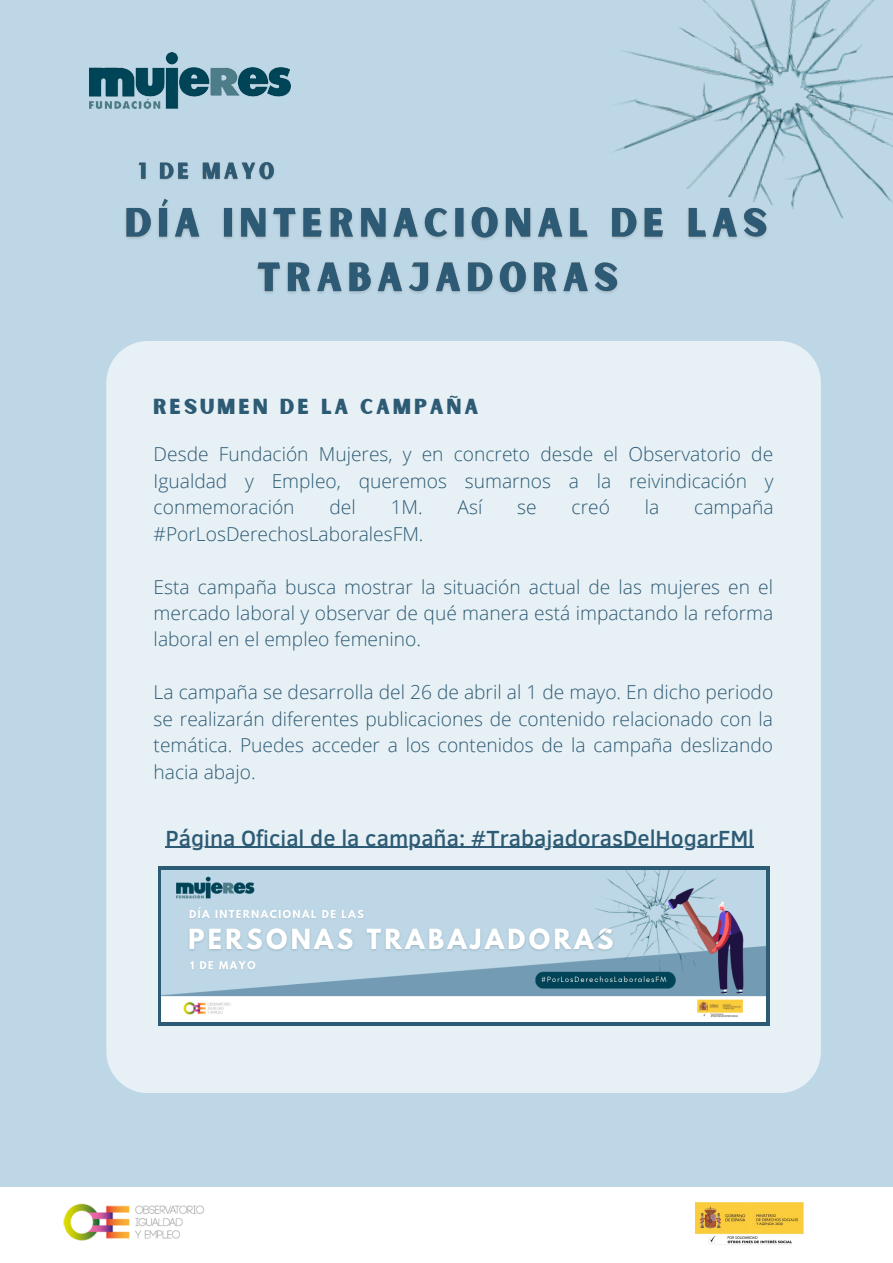
<style>
.page{position:relative;width:893px;height:1263px;background:#bdd7e6}
.page>*{position:absolute;margin:0;border:0;box-sizing:border-box;transform-origin:0 0}
.t1{font:500 22.5px "Clear Sans";color:#2d5a74}
.t2{font:20.77px "Sunborn Sans One";letter-spacing:.135em;color:#2d5a74}
.t3{font:300 19.2px/26.4px "Open Sans";color:#2d5a74;text-align:justify}
</style>
<div class="page">
<div style="left:0;top:1187px;width:893px;height:76px;background:#fff"></div>
<img style="left:63px;top:1203px;width:142px;height:38px">
<img style="left:695px;top:1202px;width:109px;height:43px">
<div style="left:106px;top:341px;width:714px;height:752px;background:#e6f0f5"></div>
<svg style="left:158px;top:866px;width:611px;height:159px;background:#53798f"></svg>
<img style="left:89px;top:53px;width:202px;height:56px">
<img style="left:614px;top:0;width:279px;height:219px">
<img style="left:162px;top:871px;width:603px;height:150px">
<img style="left:126px;top:194px;width:651px;height:100px">
<img style="left:138px;top:162px;width:136px;height:18px">
<hr style="left:166px;top:847px;width:588px;height:1px;background:#2d5a74">
<p class="t2" style="left:153px;top:393px;width:327px">RESUMEN DE LA CAMPAÑA</p>
<p class="t3" style="left:154px;top:441px;width:621px">Desde Fundación Mujeres, y en concreto desde el Observatorio de Igualdad y Empleo, queremos sumarnos a la reivindicación y conmemoración</p>
<p class="t3" style="left:329px;top:494px;width:28px">del</p>
<p class="t3" style="left:391px;top:494px;width:93px">1M. Así</p>
<p class="t3" style="left:517px;top:494px;width:21px">se</p>
<p class="t3" style="left:571px;top:494px;width:40px">creó</p>
<p class="t3" style="left:645px;top:494px;width:16px">la</p>
<p class="t3" style="left:694px;top:494px;width:81px">campaña</p>
<p class="t3" style="left:154px;top:520px;width:271px">#PorLosDerechosLaboralesFM.</p>
<p class="t3" style="left:154px;top:573px;width:621px">Esta campaña busca mostrar la situación actual de las mujeres en el mercado laboral y observar de qué manera está impactando la reforma laboral en el empleo femenino.</p>
<p class="t3" style="left:154px;top:679px;width:621px">La campaña se desarrolla del 26 de abril al 1 de mayo. En dicho periodo se realizarán diferentes publicaciones de contenido relacionado con la temática. Puedes acceder a los contenidos de la campaña deslizando hacia abajo.</p>
<p class="t1" style="left:166px;top:821px;width:590px">Página Oficial de la campaña: #TrabajadorasDelHogarFMl</p>
</div>
